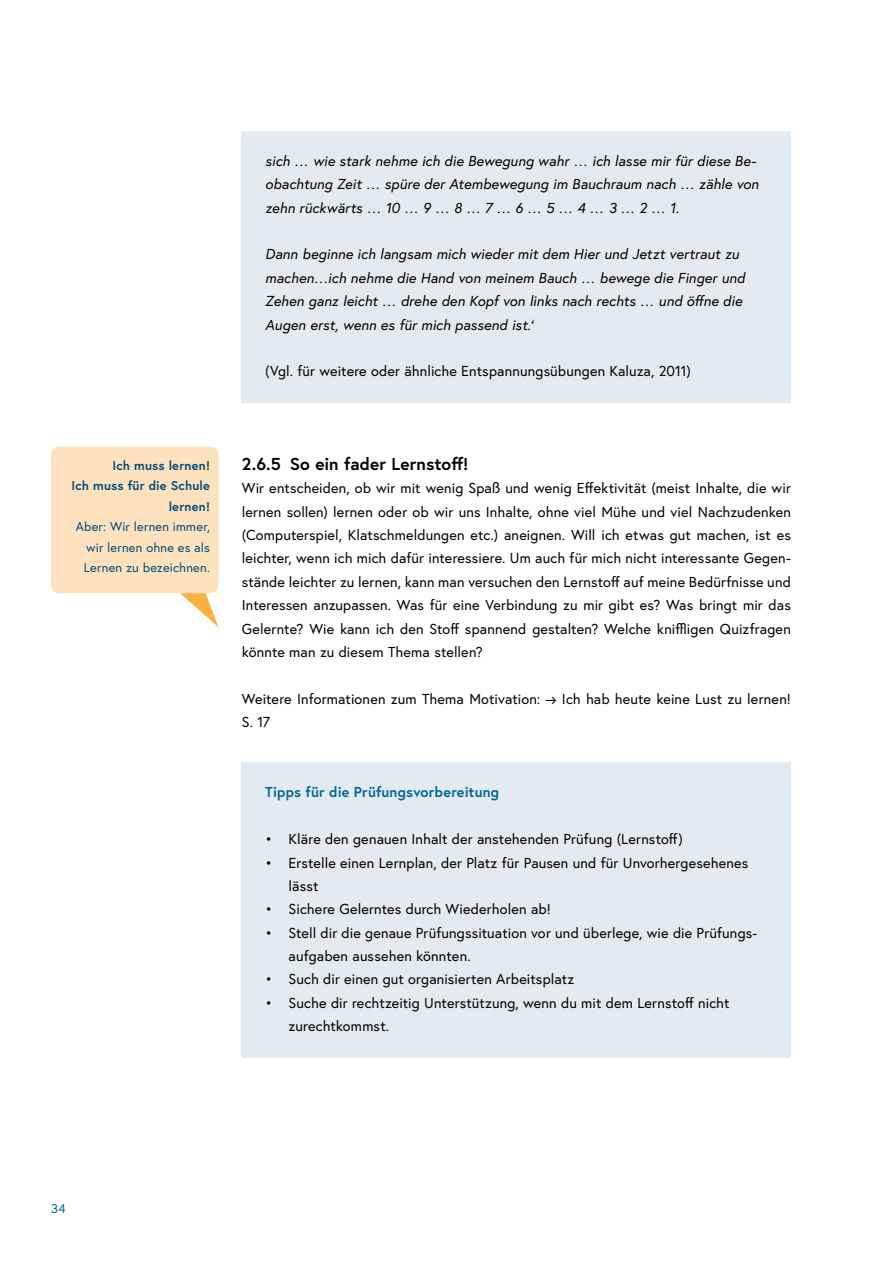
<style>
.page{position:relative;width:893px;height:1263px;background:#fff}
.page>*{position:absolute;margin:0;border:0;box-sizing:border-box;transform-origin:0 0}
.t1{font:700 17.25px "Europa Austria";letter-spacing:.005em;color:#000}
.p_Abstand_danach{font:14.4px/23.4px "Europa Austria";letter-spacing:.01em;color:#000}
.Infobox_p_Infobox{font:italic 14.4px/23.4px "Europa Austria";letter-spacing:.01em;color:#000}
.Infobox_p_Infobox-2{font:14.4px "Europa Austria";letter-spacing:.01em;color:#000}
.Infobox_p_Infobox_Titel{font:700 14.4px "Europa Austria";letter-spacing:.01em;color:#026796}
.p_Sprechblase{font:12.75px/20.4px "Europa Austria";letter-spacing:.02em;color:#004d7e;text-align:right}
.t2{font:12.75px "Europa Austria";color:#026796}
.s1{font-weight:700}
</style>
<div class="page">
<div style="left:242px;top:131px;width:549px;height:108px;background:#e4ebf0"></div>
<div style="left:242px;top:225px;width:549px;height:131px;background:#e4ebf0"></div>
<div style="left:242px;top:342px;width:549px;height:61px;background:#e4ebf0"></div>
<div style="left:242px;top:763px;width:549px;height:61px;background:#e4ebf0"></div>
<div style="left:242px;top:809px;width:549px;height:62px;background:#e4ebf0"></div>
<div style="left:242px;top:833px;width:549px;height:84px;background:#e4ebf0"></div>
<div style="left:242px;top:903px;width:549px;height:84px;background:#e4ebf0"></div>
<div style="left:242px;top:973px;width:549px;height:85px;background:#e4ebf0"></div>
<div style="left:51px;top:446px;width:167px;height:147px;background:#fee2bd;border-radius:9px"></div>
<svg style="left:180px;top:593px;width:38px;height:34px"></svg>
<p class="p_Sprechblase" style="left:72px;top:455px;width:140px"><span class="s1">Ich muss lernen!<br>Ich muss für die Schule lernen!<br></span>Aber: Wir lernen immer, wir lernen ohne es als<br>Lernen zu bezeichnen.</p>
<p class="Infobox_p_Infobox" style="left:265px;top:149px;width:495px">sich … wie stark nehme ich die Bewegung wahr … ich lasse mir für diese Be&shy;obachtung Zeit … spüre der Atembewegung im Bauchraum nach … zähle von zehn rückwärts … 10 … 9 … 8 … 7 … 6 … 5 … 4 … 3 … 2 … 1.</p>
<p class="Infobox_p_Infobox" style="left:265px;top:242px;width:481px">Dann beginne ich langsam mich wieder mit dem Hier und Jetzt vertraut zu machen…ich nehme die Hand von meinem Bauch … bewege die Finger und Zehen ganz leicht … drehe den Kopf von links nach rechts … und öffne die Augen erst, wenn es für mich passend ist.‘</p>
<p class="Infobox_p_Infobox-2" style="left:265px;top:362px;width:427px">(Vgl. für weitere oder ähnliche Entspannungsübungen Kaluza, 2011)</p>
<h3 class="t1" style="left:242px;top:452px;width:228px">2.6.5 So ein fader Lernstoff!</h3>
<p class="p_Abstand_danach" style="left:242px;top:476px;width:551px;text-align:justify">Wir entscheiden, ob wir mit wenig Spaß und wenig Effektivität (meist Inhalte, die wir lernen sollen) lernen oder ob wir uns Inhalte, ohne viel Mühe und viel Nachzudenken (Computerspiel, Klatschmeldungen etc.) aneignen. Will ich etwas gut machen, ist es leichter, wenn ich mich dafür interessiere. Um auch für mich nicht interessante Gegen&shy;stände leichter zu lernen, kann man versuchen den Lernstoff auf meine Bedürfnisse und Interessen anzupassen. Was für eine Verbindung zu mir gibt es? Was bringt mir das Gelernte? Wie kann ich den Stoff spannend gestalten? Welche kniffligen Quizfragen könnte man zu diesem Thema stellen?</p>
<p class="p_Abstand_danach" style="left:242px;top:687px;width:551px">Weitere Informationen zum Thema Motivation: → Ich hab heute keine Lust zu lernen!<br>S. 17</p>
<p class="Infobox_p_Infobox_Titel" style="left:265px;top:782px;width:235px">Tipps für die Prüfungsvorbereitung</p>
<p class="p_Abstand_danach" style="left:265px;top:827px;width:419px">• Kläre den genauen Inhalt der anstehenden Prüfung (Lernstoff)</p>
<p class="p_Abstand_danach" style="left:289px;top:850px;width:461px;text-indent:-23px">• Erstelle einen Lernplan, der Platz für Pausen und für Unvorhergesehenes lässt</p>
<p class="p_Abstand_danach" style="left:265px;top:897px;width:287px">• Sichere Gelerntes durch Wiederholen ab!</p>
<p class="p_Abstand_danach" style="left:289px;top:921px;width:470px;text-indent:-23px">• Stell dir die genaue Prüfungssituation vor und überlege, wie die Prüfungs&shy;aufgaben aussehen könnten.</p>
<p class="p_Abstand_danach" style="left:265px;top:967px;width:310px">• Such dir einen gut organisierten Arbeitsplatz</p>
<p class="p_Abstand_danach" style="left:289px;top:991px;width:442px;text-indent:-23px">• Suche dir rechtzeitig Unterstützung, wenn du mit dem Lernstoff nicht zurechtkommst.</p>
<p class="t2" style="left:51px;top:1200px;width:16px">34</p>
</div>
